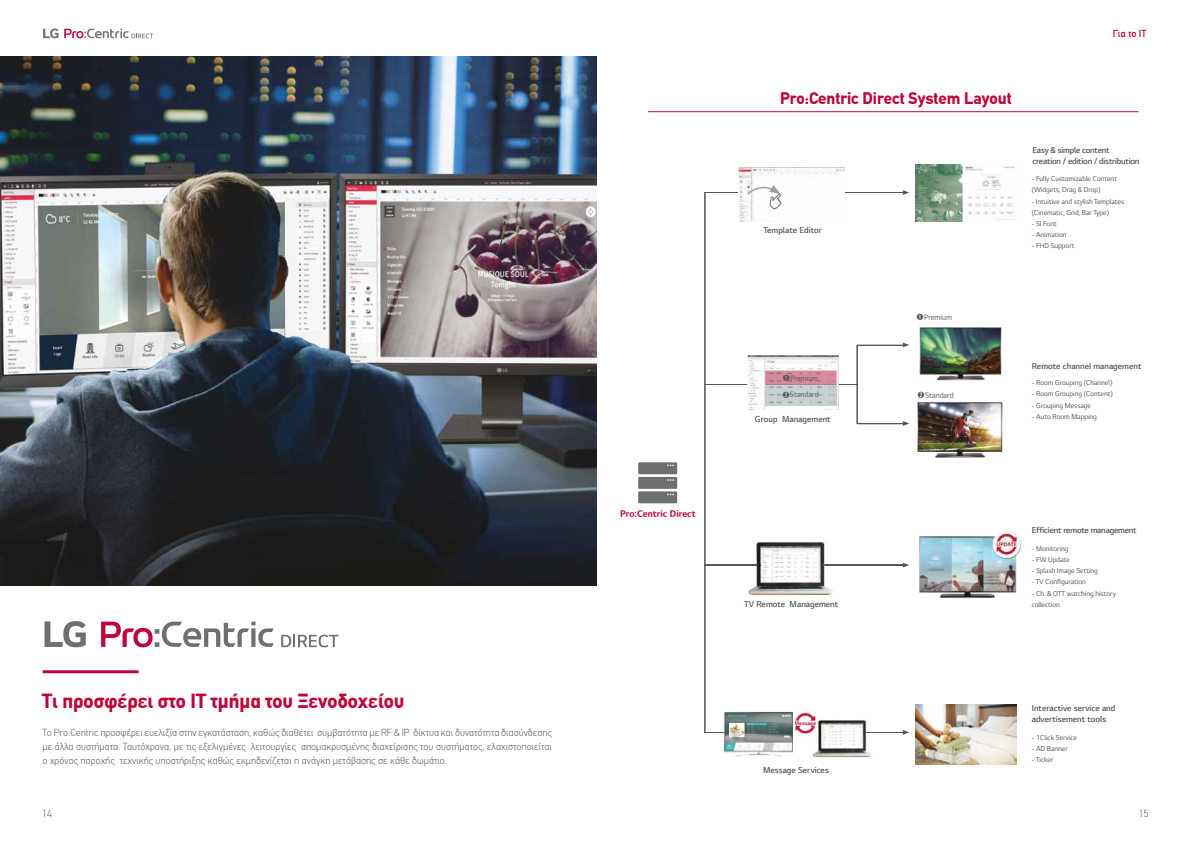
<style>
.page{position:relative;width:1191px;height:842px;background:#fff}
.page>*{position:absolute;margin:0;border:0;box-sizing:border-box;transform-origin:0 0}
.t1{font:700 20px "CF Din";color:#be0738}
.t2{font:700 16.4px "CF Din";color:#be0738}
.t3{font:300 10px/14px "CF Din";color:#575756;text-align:justify}
.t4{font:10px "CF Din";color:#be0738}
.t5{font:300 9px/11.2px "LG Smart";color:#575756}
.t6{font:300 9px/11.2px "LG Smart";letter-spacing:-.025em;color:#575756}
.t7{font:8.9px "LG Sm Haotf TB";color:#be0738}
.t8{font:8px/11.2px "LG Smart";color:#575756}
.t9{font:7.1px "LG Sm Haotf TR";color:#575756}
</style>
<div class="page">
<hr style="left:648px;top:112px;width:490px;height:1px;background:#be0738">
<svg style="left:43px;top:29px;width:110px;height:9px"></svg>
<hr style="left:704px;top:192px;width:1px;height:541px;background:#575756">
<hr style="left:705px;top:192px;width:1px;height:541px;background:#575756">
<hr style="left:704px;top:192px;width:86px;height:1px;background:#575756">
<hr style="left:704px;top:193px;width:86px;height:1px;background:#575756">
<hr style="left:704px;top:384px;width:86px;height:1px;background:#575756">
<hr style="left:704px;top:385px;width:86px;height:1px;background:#575756">
<hr style="left:704px;top:565px;width:86px;height:1px;background:#575756">
<hr style="left:704px;top:732px;width:86px;height:1px;background:#575756">
<hr style="left:704px;top:733px;width:86px;height:1px;background:#575756">
<img style="left:919px;top:530px;width:103px;height:69px">
<img style="left:916px;top:704px;width:100px;height:61px">
<img style="left:919px;top:327px;width:83px;height:54px">
<img style="left:917px;top:401px;width:86px;height:57px">
<hr style="left:772px;top:384px;width:85px;height:1px;background:#575756">
<hr style="left:772px;top:385px;width:85px;height:1px;background:#575756">
<hr style="left:857px;top:345px;width:1px;height:79px;background:#575756">
<hr style="left:857px;top:345px;width:50px;height:1px;background:#575756">
<hr style="left:857px;top:423px;width:50px;height:1px;background:#575756">
<hr style="left:857px;top:424px;width:50px;height:1px;background:#575756">
<svg style="left:903px;top:343px;width:6px;height:4px"></svg>
<svg style="left:903px;top:421px;width:6px;height:5px"></svg>
<hr style="left:821px;top:192px;width:86px;height:1px;background:#575756">
<hr style="left:821px;top:193px;width:86px;height:1px;background:#575756">
<svg style="left:903px;top:190px;width:6px;height:5px"></svg>
<hr style="left:821px;top:565px;width:86px;height:1px;background:#575756">
<svg style="left:903px;top:563px;width:6px;height:4px"></svg>
<hr style="left:821px;top:732px;width:86px;height:1px;background:#575756">
<svg style="left:903px;top:730px;width:6px;height:5px"></svg>
<img style="left:738px;top:167px;width:106px;height:55px">
<img style="left:738px;top:192px;width:52px;height:2px">
<svg style="left:821px;top:192px;width:23px;height:2px"></svg>
<svg style="left:745px;top:182px;width:36px;height:27px"></svg>
<img style="left:916px;top:164px;width:100px;height:58px">
<img style="left:748px;top:542px;width:86px;height:53px">
<img style="left:748px;top:565px;width:42px;height:1px">
<svg style="left:821px;top:565px;width:13px;height:1px"></svg>
<img style="left:747px;top:355px;width:92px;height:55px">
<img style="left:765px;top:370px;width:71px;height:35px">
<svg style="left:747px;top:384px;width:25px;height:2px"></svg>
<img style="left:772px;top:384px;width:64px;height:2px">
<img style="left:723px;top:711px;width:149px;height:47px">
<img style="left:722px;top:732px;width:68px;height:2px">
<img style="left:821px;top:732px;width:51px;height:1px">
<img style="left:793px;top:711px;width:1px;height:47px">
<svg style="left:638px;top:462px;width:39px;height:41px;background:#858484"></svg>
<img style="left:0;top:57px;width:596px;height:528px">
<svg style="left:101px;top:622px;width:173px;height:25px"></svg>
<svg style="left:45px;top:621px;width:41px;height:26px"></svg>
<svg style="left:281px;top:635px;width:57px;height:12px"></svg>
<hr style="left:43px;top:670px;width:96px;height:3px;background:#be0738">
<h1 class="t1" style="left:42px;top:686px;width:364px">Τι προσφέρει στο ΙΤ τμήμα του Ξενοδοχείου</h1>
<p class="t3" style="left:43px;top:725px;width:511px">Το Pro:Centric προσφέρει ευελιξία στην εγκατάσταση, καθώς διαθέτει συμβατότητα με RF &amp; IP δίκτυα και δυνατότητα διασύνδεσης με άλλα συστήματα. Ταυτόχρονα, με τις εξελιγμένες λειτουργίες απομακρυσμένης διαχείρισης του συστήματος, ελαχιστοποιείται ο χρόνος παροχής τεχνικής υποστήριξης καθώς εκμηδενίζεται η ανάγκη μετάβασης σε κάθε δωμάτιο.</p>
<p class="t7" style="left:620px;top:509px;width:77px">Pro:Centric Direct</p>
<p class="t4" style="left:1112px;top:27px;width:35px">Για το IT</p>
<h2 class="t2" style="left:780px;top:86px;width:233px">Pro:Centric Direct System Layout</h2>
<p class="t5" style="left:763px;top:224px;width:60px">Template Editor</p>
<p class="t6" style="left:1032px;top:144px;width:109px">Easy &amp; simple content creation / edition / distribution</p>
<p class="t8" style="left:1031px;top:173px;width:87px">- Fully Customizable Content (Widgets, Drag &amp; Drop)</p>
<p class="t8" style="left:1031px;top:196px;width:94px">- Intuitive and stylish Templates (Cinematic, Grid, Bar Type)</p>
<p class="t8" style="left:1031px;top:218px;width:26px">- SI Font</p>
<p class="t8" style="left:1031px;top:229px;width:36px">- Animation</p>
<p class="t8" style="left:1031px;top:240px;width:44px">- FHD Support</p>
<p class="t9" style="left:783px;top:375px;width:37px">➊Premium</p>
<p class="t9" style="left:782px;top:391px;width:37px">➋Standard</p>
<p class="t5" style="left:755px;top:413px;width:77px">Group Management</p>
<p class="t9" style="left:916px;top:314px;width:37px">➊Premium</p>
<p class="t9" style="left:918px;top:392px;width:37px">➋Standard</p>
<p class="t5" style="left:1031px;top:360px;width:111px">Remote channel management</p>
<p class="t8" style="left:1032px;top:377px;width:82px">- Room Grouping (Channel)</p>
<p class="t8" style="left:1032px;top:388px;width:82px">- Room Grouping (Content)</p>
<p class="t8" style="left:1032px;top:400px;width:61px">- Grouping Message</p>
<p class="t8" style="left:1032px;top:411px;width:66px">- Auto Room Mapping</p>
<p class="t5" style="left:744px;top:598px;width:96px">TV Remote Management</p>
<p class="t5" style="left:763px;top:764px;width:67px">Message Services</p>
<p class="t6" style="left:1031px;top:524px;width:106px">Efficient remote management</p>
<p class="t8" style="left:1031px;top:543px;width:38px">- Monitoring</p>
<p class="t8" style="left:1031px;top:554px;width:39px">- FW Update</p>
<p class="t8" style="left:1031px;top:565px;width:68px">- Splash Image Setting</p>
<p class="t8" style="left:1031px;top:576px;width:56px">- TV Configuration</p>
<p class="t8" style="left:1031px;top:588px;width:86px">- Ch. &amp; OTT watching history collection</p>
<p class="t5" style="left:1031px;top:702px;width:85px">Interactive service and advertisement tools</p>
<p class="t8" style="left:1031px;top:732px;width:47px">- 1Click Service</p>
<p class="t8" style="left:1031px;top:743px;width:38px">- AD Banner</p>
<p class="t8" style="left:1031px;top:754px;width:23px">- Ticker</p>
<p class="t3" style="left:43px;top:807px;width:11px">14</p>
<p class="t3" style="left:1139px;top:807px;width:11px">15</p>
</div>
